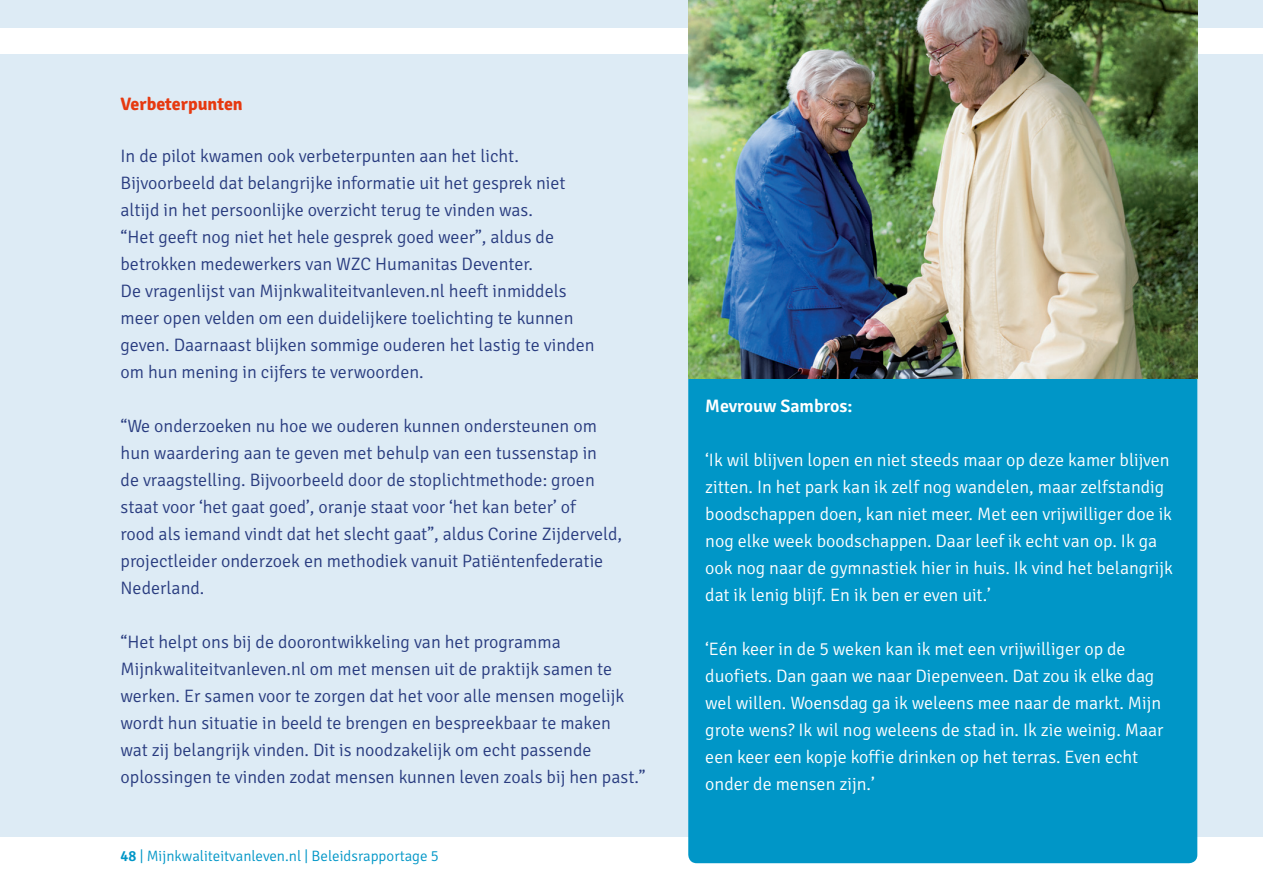
<style>
.page{position:relative;width:1263px;height:893px;background:#fff}
.page>*{position:absolute;margin:0;border:0;box-sizing:border-box;transform-origin:0 0}
.BROODTESKT_DB{font:300 18px/27px "Signika";color:#283b7f}
.BROODTESKT_DB-2{font:300 18px/27px "Signika";color:#fff}
.BROODTESKT_DB-3{font:600 18px "Signika";color:#fff}
.t1{font:700 18px "Signika";color:#e63910}
.t2{font:300 15px "Signika";color:#0096c7}
.s1{font-weight:600}
</style>
<div class="page">
<div style="left:0;top:0;width:1263px;height:28px;background:#ddebf5"></div>
<div style="left:0;top:54px;width:1263px;height:783px;background:#ddebf5"></div>
<div style="left:688px;top:378px;width:509px;height:485px;background:#0096c7"></div>
<img style="left:688px;top:0;width:509px;height:378px">
<p class="t1" style="left:121px;top:93px;width:124px">Verbeterpunten</p>
<p class="BROODTESKT_DB" style="left:121px;top:143px;width:447px">In de pilot kwamen ook verbeterpunten aan het licht.<br>Bijvoorbeeld dat belangrijke informatie uit het gesprek niet altijd in het persoonlijke overzicht terug te vinden was.</p>
<p class="BROODTESKT_DB" style="left:121px;top:224px;width:435px">“Het geeft nog niet het hele gesprek goed weer”, aldus de betrokken medewerkers van WZC Humanitas Deventer.</p>
<p class="BROODTESKT_DB" style="left:121px;top:278px;width:475px">De vragenlijst van Mijnkwaliteitvanleven.nl heeft inmiddels meer open velden om een duidelijkere toelichting te kunnen geven. Daarnaast blijken sommige ouderen het lastig te vinden om hun mening in cijfers te verwoorden.</p>
<p class="BROODTESKT_DB" style="left:121px;top:413px;width:503px">“We onderzoeken nu hoe we ouderen kunnen ondersteunen om hun waardering aan te geven met behulp van een tussenstap in<br>de vraagstelling. Bijvoorbeeld door de stoplichtmethode: groen staat voor ‘het gaat goed’, oranje staat voor ‘het kan beter’ of<br>rood als iemand vindt dat het slecht gaat”, aldus Corine Zijderveld, projectleider onderzoek en methodiek vanuit Patiëntenfederatie Nederland.</p>
<p class="BROODTESKT_DB" style="left:121px;top:629px;width:505px">“Het helpt ons bij de doorontwikkeling van het programma Mijnkwaliteitvanleven.nl om met mensen uit de praktijk samen te werken. Er samen voor te zorgen dat het voor alle mensen mogelijk wordt hun situatie in beeld te brengen en bespreekbaar te maken</p>
<p class="BROODTESKT_DB" style="left:121px;top:737px;width:527px">wat zij belangrijk vinden. Dit is noodzakelijk om echt passende oplossingen te vinden zodat mensen kunnen leven zoals bij hen past.”</p>
<p class="t2" style="left:121px;top:848px;width:320px"><span class="s1">48</span> | Mijnkwaliteitvanleven.nl | Beleidsrapportage 5</p>
<p class="BROODTESKT_DB-3" style="left:705px;top:396px;width:149px">Mevrouw Sambros:</p>
<p class="BROODTESKT_DB-2" style="left:705px;top:447px;width:469px">‘Ik wil blijven lopen en niet steeds maar op deze kamer blijven zitten. In het park kan ik zelf nog wandelen, maar zelfstandig boodschappen doen, kan niet meer. Met een vrijwilliger doe ik nog elke week boodschappen. Daar leef ik echt van op. Ik ga ook nog naar de gymnastiek hier in huis. Ik vind het belangrijk dat ik lenig blijf. En ik ben er even uit.’</p>
<p class="BROODTESKT_DB-2" style="left:705px;top:636px;width:460px">‘Eén keer in de 5 weken kan ik met een vrijwilliger op de duofiets. Dan gaan we naar Diepenveen. Dat zou ik elke dag wel willen. Woensdag ga ik weleens mee naar de markt. Mijn grote wens? Ik wil nog weleens de stad in. Ik zie weinig. Maar een keer een kopje koffie drinken op het terras. Even echt onder de mensen zijn.’</p>
</div>
